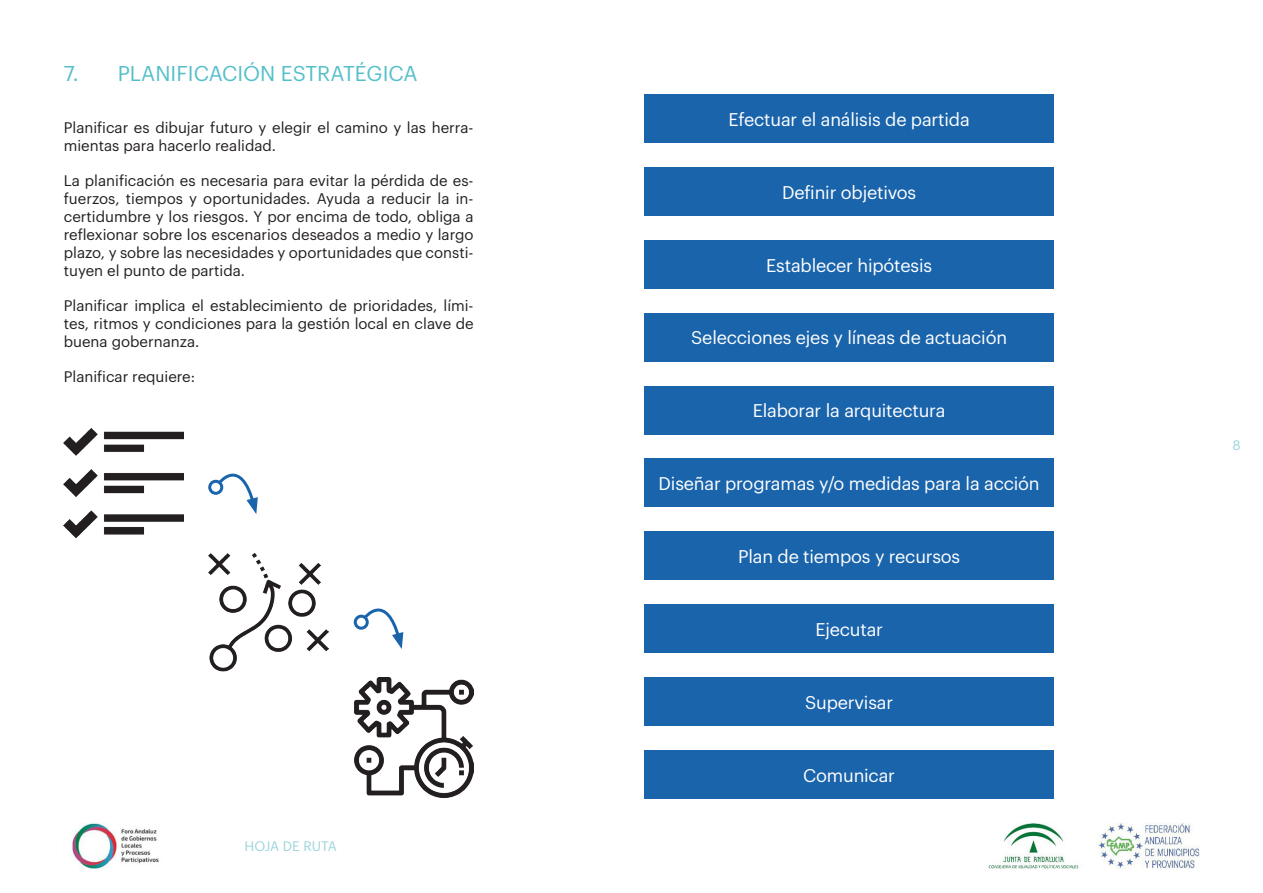
<style>
.page{position:relative;width:1263px;height:893px;background:#fff}
.page>*{position:absolute;margin:0;border:0;box-sizing:border-box;transform-origin:0 0}
.t1{font:21px "Graphik";color:#54bfc9}
.Texto_cuerpo{font:18px "Graphik";letter-spacing:-.01em;color:#fff}
.Texto_cuerpo-2{font:15px/18px "Graphik";color:#231f20;text-align:justify}
.t2{font:13.5px "Graphik";letter-spacing:-.005em;color:#9dd5db}
</style>
<div class="page">
<img style="left:988px;top:822px;width:211px;height:47px">
<img style="left:72px;top:823px;width:87px;height:46px">
<div style="left:644px;top:94px;width:410px;height:49px;background:#1a64ac"></div>
<div style="left:644px;top:167px;width:410px;height:48px;background:#1a64ac"></div>
<div style="left:644px;top:240px;width:410px;height:48px;background:#1a64ac"></div>
<div style="left:644px;top:313px;width:410px;height:48px;background:#1a64ac"></div>
<div style="left:644px;top:386px;width:410px;height:48px;background:#1a64ac"></div>
<div style="left:644px;top:459px;width:410px;height:48px;background:#1a64ac"></div>
<div style="left:644px;top:532px;width:410px;height:48px;background:#1a64ac"></div>
<div style="left:644px;top:605px;width:410px;height:48px;background:#1a64ac"></div>
<div style="left:644px;top:677px;width:410px;height:49px;background:#1a64ac"></div>
<div style="left:644px;top:750px;width:410px;height:49px;background:#1a64ac"></div>
<img style="left:64px;top:428px;width:119px;height:111px">
<img style="left:354px;top:677px;width:120px;height:120px">
<img style="left:209px;top:553px;width:119px;height:119px">
<div style="left:208px;top:480px;width:15px;height:15px;border:3px solid #1a64ac;border-radius:50%"></div>
<svg style="left:216px;top:473px;width:42px;height:41px"></svg>
<div style="left:354px;top:615px;width:15px;height:15px;border:3px solid #1a64ac;border-radius:50%"></div>
<svg style="left:362px;top:608px;width:41px;height:41px"></svg>
<p class="t1" style="left:64px;top:58px;width:355px">7. PLANIFICACIÓN ESTRATÉGICA</p>
<p class="Texto_cuerpo-2" style="left:64px;top:117px;width:411px">Planificar es dibujar futuro y elegir el camino y las herra&shy;mientas para hacerlo realidad.</p>
<p class="Texto_cuerpo-2" style="left:64px;top:170px;width:411px">La planificación es necesaria para evitar la pérdida de es&shy;fuerzos, tiempos y oportunidades. Ayuda a reducir la in&shy;certidumbre y los riesgos. Y por encima de todo, obliga a reflexionar sobre los escenarios deseados a medio y largo plazo, y sobre las necesidades y oportunidades que consti&shy;tuyen el punto de partida.</p>
<p class="Texto_cuerpo-2" style="left:64px;top:295px;width:411px">Planificar implica el establecimiento de prioridades, lími&shy;tes, ritmos y condiciones para la gestión local en clave de buena gobernanza.</p>
<p class="Texto_cuerpo-2" style="left:64px;top:366px;width:133px">Planificar requiere:</p>
<p class="t2" style="left:244px;top:836px;width:94px">HOJA DE RUTA</p>
<p class="Texto_cuerpo" style="left:728px;top:106px;width:243px">Efectuar el análisis de partida</p>
<p class="Texto_cuerpo" style="left:782px;top:179px;width:136px">Definir objetivos</p>
<p class="Texto_cuerpo" style="left:766px;top:251px;width:167px">Establecer hipótesis</p>
<p class="Texto_cuerpo" style="left:691px;top:324px;width:317px">Selecciones ejes y líneas de actuación</p>
<p class="Texto_cuerpo" style="left:753px;top:397px;width:194px">Elaborar la arquitectura</p>
<p class="Texto_cuerpo" style="left:659px;top:470px;width:383px">Diseñar programas y/o medidas para la acción</p>
<p class="Texto_cuerpo" style="left:738px;top:543px;width:224px">Plan de tiempos y recursos</p>
<p class="Texto_cuerpo" style="left:815px;top:616px;width:69px">Ejecutar</p>
<p class="Texto_cuerpo" style="left:805px;top:689px;width:89px">Supervisar</p>
<p class="Texto_cuerpo" style="left:803px;top:762px;width:93px">Comunicar</p>
<p class="t2" style="left:1232px;top:435px;width:10px">8</p>
</div>
